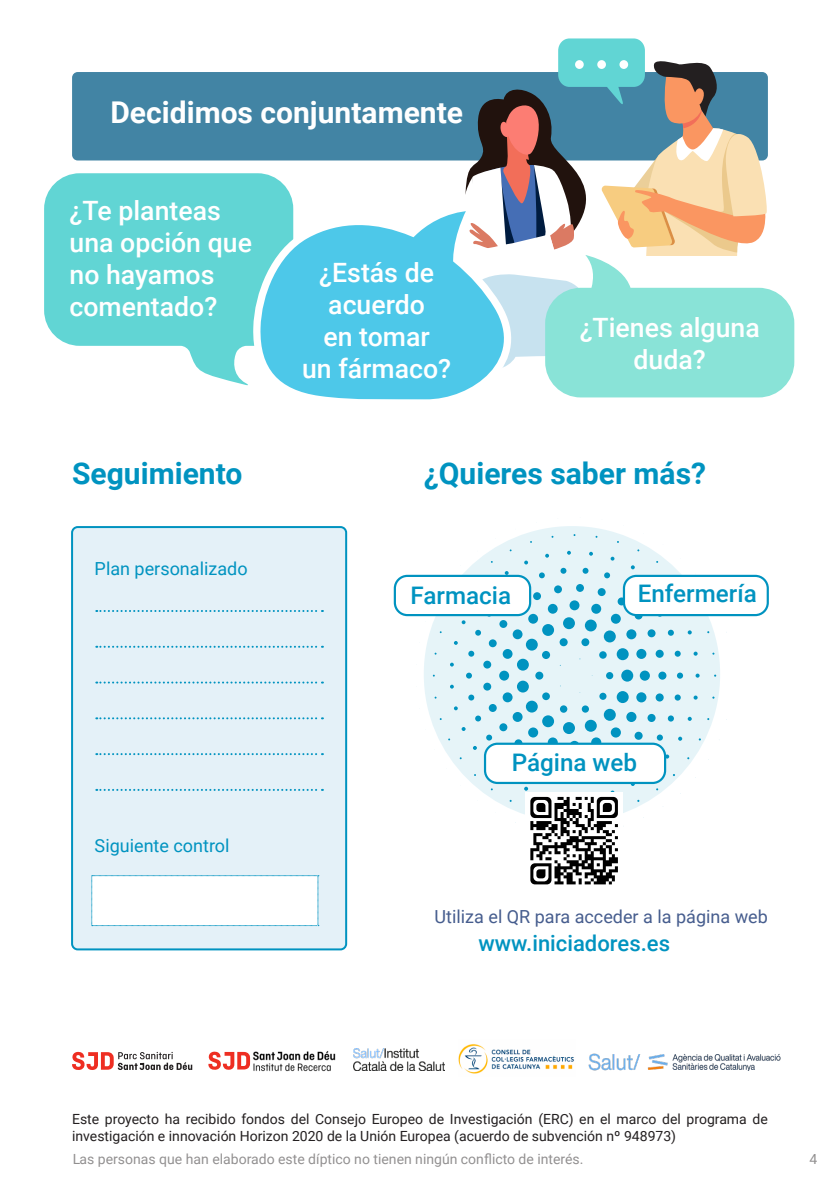
<style>
.page{position:relative;width:840px;height:1191px;background:#fff}
.page>*{position:absolute;margin:0;border:0;box-sizing:border-box;transform-origin:0 0}
.t1{font:700 30px "Roboto";color:#0093c0}
.t2{font:700 30px "Roboto";color:#fff}
.t3{font:500 26.6px/32px "Roboto";color:#fff;text-align:center}
.t4{font:500 24.2px "Roboto";color:#0093c0}
.t5{font:500 22px "Roboto";color:#0093c0}
.t6{font:18px "Roboto";color:#465d8e}
.t7{font:18px "Roboto";color:#0093c0}
.t8{font:14px/16.8px "Roboto";color:#231f20}
</style>
<div class="page">
<div style="left:72px;top:72px;width:695px;height:88px;background:#4284a4;border-radius:6px"></div>
<div style="left:558px;top:38px;width:86px;height:49px;background:#61d5d4;border-radius:12px"></div>
<svg style="left:44px;top:173px;width:249px;height:213px;fill:#61d5d4"></svg>
<svg style="left:255px;top:206px;width:202px;height:194px;background:#69d1eb"></svg>
<div style="left:72px;top:527px;width:274px;height:422px;background:#e4f1f8;border-radius:6px"></div>
<div style="left:71px;top:526px;width:276px;height:424px;border:2px solid #0093c0;border-radius:6px"></div>
<svg style="left:96px;top:646px;width:227px;height:2px"></svg>
<svg style="left:96px;top:681px;width:227px;height:2px"></svg>
<svg style="left:96px;top:717px;width:227px;height:2px"></svg>
<svg style="left:96px;top:753px;width:227px;height:2px"></svg>
<svg style="left:96px;top:789px;width:227px;height:2px"></svg>
<svg style="left:91px;top:875px;width:228px;height:51px;background:#f6fbfc"></svg>
<svg style="left:96px;top:610px;width:227px;height:2px"></svg>
<svg style="left:419px;top:521px;width:305px;height:305px;background:#e4f3f7"></svg>
<svg style="left:605px;top:672px;width:8px;height:7px"></svg>
<div style="left:599px;top:692px;width:7px;height:8px;background:#0093c0;border-radius:50%"></div>
<svg style="left:581px;top:705px;width:7px;height:7px"></svg>
<div style="left:559px;top:705px;width:8px;height:7px;background:#0093c0;border-radius:50%"></div>
<div style="left:542px;top:692px;width:7px;height:8px;background:#0093c0;border-radius:50%"></div>
<div style="left:535px;top:671px;width:8px;height:8px;background:#0093c0;border-radius:50%"></div>
<svg style="left:541px;top:651px;width:8px;height:8px"></svg>
<div style="left:559px;top:638px;width:8px;height:8px;background:#0093c0;border-radius:50%"></div>
<div style="left:581px;top:638px;width:8px;height:8px;background:#0093c0;border-radius:50%"></div>
<div style="left:599px;top:651px;width:7px;height:7px;background:#0093c0;border-radius:50%"></div>
<div style="left:621px;top:669px;width:12px;height:12px;background:#0093c0;border-radius:50%"></div>
<div style="left:616px;top:691px;width:12px;height:12px;background:#0093c0;border-radius:50%"></div>
<div style="left:603px;top:709px;width:12px;height:12px;background:#0093c0;border-radius:50%"></div>
<div style="left:584px;top:720px;width:12px;height:11px;background:#0093c0;border-radius:50%"></div>
<div style="left:562px;top:722px;width:12px;height:12px;background:#0093c0;border-radius:50%"></div>
<div style="left:542px;top:715px;width:11px;height:12px;background:#0093c0;border-radius:50%"></div>
<div style="left:525px;top:700px;width:12px;height:12px;background:#0093c0;border-radius:50%"></div>
<div style="left:516px;top:680px;width:12px;height:12px;background:#0093c0;border-radius:50%"></div>
<div style="left:516px;top:658px;width:12px;height:12px;background:#0093c0;border-radius:50%"></div>
<div style="left:525px;top:638px;width:12px;height:12px;background:#0093c0;border-radius:50%"></div>
<div style="left:542px;top:624px;width:11px;height:12px;background:#0093c0;border-radius:50%"></div>
<svg style="left:562px;top:617px;width:12px;height:12px"></svg>
<div style="left:584px;top:619px;width:12px;height:12px;background:#0093c0;border-radius:50%"></div>
<div style="left:603px;top:630px;width:12px;height:12px;background:#0093c0;border-radius:50%"></div>
<div style="left:616px;top:648px;width:12px;height:12px;background:#0093c0;border-radius:50%"></div>
<div style="left:639px;top:670px;width:10px;height:10px;background:#0093c0;border-radius:50%"></div>
<div style="left:636px;top:692px;width:10px;height:10px;background:#0093c0;border-radius:50%"></div>
<div style="left:626px;top:712px;width:10px;height:10px;background:#0093c0;border-radius:50%"></div>
<div style="left:610px;top:727px;width:10px;height:10px;background:#0093c0;border-radius:50%"></div>
<div style="left:591px;top:737px;width:10px;height:10px;background:#0093c0;border-radius:50%"></div>
<svg style="left:547px;top:737px;width:10px;height:10px"></svg>
<div style="left:528px;top:727px;width:10px;height:10px;background:#0093c0;border-radius:50%"></div>
<div style="left:512px;top:712px;width:10px;height:10px;background:#0093c0;border-radius:50%"></div>
<div style="left:502px;top:692px;width:10px;height:10px;background:#0093c0;border-radius:50%"></div>
<div style="left:499px;top:670px;width:10px;height:10px;background:#0093c0;border-radius:50%"></div>
<div style="left:502px;top:649px;width:10px;height:10px;background:#0093c0;border-radius:50%"></div>
<div style="left:512px;top:629px;width:10px;height:10px;background:#0093c0;border-radius:50%"></div>
<div style="left:626px;top:629px;width:10px;height:10px;background:#0093c0;border-radius:50%"></div>
<div style="left:636px;top:649px;width:10px;height:10px;background:#0093c0;border-radius:50%"></div>
<div style="left:658px;top:671px;width:8px;height:8px;background:#0093c0;border-radius:50%"></div>
<div style="left:655px;top:693px;width:8px;height:8px;background:#0093c0;border-radius:50%"></div>
<div style="left:647px;top:714px;width:8px;height:8px;background:#0093c0;border-radius:50%"></div>
<div style="left:634px;top:731px;width:8px;height:9px;background:#0093c0;border-radius:50%"></div>
<div style="left:514px;top:739px;width:8px;height:8px;background:#0093c0;border-radius:50%"></div>
<div style="left:499px;top:723px;width:8px;height:8px;background:#0093c0;border-radius:50%"></div>
<div style="left:488px;top:704px;width:8px;height:8px;background:#0093c0;border-radius:50%"></div>
<div style="left:483px;top:682px;width:8px;height:8px;background:#0093c0;border-radius:50%"></div>
<div style="left:483px;top:660px;width:8px;height:8px;background:#0093c0;border-radius:50%"></div>
<div style="left:488px;top:639px;width:8px;height:8px;background:#0093c0;border-radius:50%"></div>
<div style="left:499px;top:620px;width:8px;height:8px;background:#0093c0;border-radius:50%"></div>
<div style="left:647px;top:629px;width:8px;height:8px;background:#0093c0;border-radius:50%"></div>
<div style="left:655px;top:650px;width:8px;height:8px;background:#0093c0;border-radius:50%"></div>
<svg style="left:676px;top:672px;width:6px;height:6px"></svg>
<svg style="left:674px;top:694px;width:6px;height:6px"></svg>
<svg style="left:667px;top:715px;width:6px;height:6px"></svg>
<svg style="left:656px;top:734px;width:6px;height:6px"></svg>
<svg style="left:486px;top:734px;width:6px;height:6px"></svg>
<svg style="left:475px;top:715px;width:6px;height:6px"></svg>
<svg style="left:468px;top:694px;width:6px;height:6px"></svg>
<svg style="left:466px;top:672px;width:5px;height:6px"></svg>
<svg style="left:468px;top:651px;width:6px;height:5px"></svg>
<svg style="left:475px;top:630px;width:6px;height:5px"></svg>
<svg style="left:667px;top:630px;width:6px;height:6px"></svg>
<svg style="left:674px;top:650px;width:6px;height:6px"></svg>
<svg style="left:695px;top:673px;width:4px;height:4px"></svg>
<svg style="left:693px;top:695px;width:4px;height:4px"></svg>
<svg style="left:687px;top:717px;width:4px;height:4px"></svg>
<svg style="left:677px;top:736px;width:4px;height:4px"></svg>
<svg style="left:665px;top:754px;width:3px;height:4px"></svg>
<svg style="left:472px;top:746px;width:4px;height:4px"></svg>
<svg style="left:461px;top:727px;width:4px;height:4px"></svg>
<svg style="left:453px;top:706px;width:4px;height:4px"></svg>
<svg style="left:449px;top:684px;width:4px;height:4px"></svg>
<svg style="left:449px;top:662px;width:4px;height:4px"></svg>
<svg style="left:453px;top:641px;width:4px;height:4px"></svg>
<svg style="left:687px;top:630px;width:4px;height:4px"></svg>
<svg style="left:693px;top:651px;width:4px;height:4px"></svg>
<svg style="left:457px;top:57px;width:336px;height:567px"></svg>
<div style="left:394px;top:576px;width:136px;height:39px;background:#fff;border-radius:12px"></div>
<div style="left:393px;top:575px;width:138px;height:41px;border:2px solid #0093c0;border-radius:12px"></div>
<div style="left:623px;top:576px;width:144px;height:39px;background:#fff;border-radius:12px"></div>
<div style="left:622px;top:575px;width:146px;height:41px;border:2px solid #0093c0;border-radius:12px"></div>
<div style="left:484px;top:743px;width:180px;height:40px;background:#fff;border-radius:12px"></div>
<div style="left:483px;top:742px;width:182px;height:42px;border:2px solid #0093c0;border-radius:12px"></div>
<svg style="left:533px;top:884px;width:79px;height:1px"></svg>
<svg style="left:504px;top:781px;width:120px;height:103px"></svg>
<img style="left:353px;top:1048px;width:91px;height:22px">
<svg style="left:72px;top:1051px;width:120px;height:19px"></svg>
<img style="left:250px;top:1051px;width:86px;height:21px">
<svg style="left:208px;top:1051px;width:42px;height:19px"></svg>
<img style="left:458px;top:1044px;width:116px;height:30px">
<img style="left:588px;top:1053px;width:193px;height:17px">
<p class="t2" style="left:110px;top:91px;width:354px">Decidimos conjuntamente</p>
<p class="t3" style="left:69px;top:193px;width:184px;text-align:left">¿Te planteas una opción que no hayamos comentado?</p>
<p class="t3" style="left:319px;top:256px;width:116px">¿Estás de acuerdo</p>
<p class="t3" style="left:323px;top:320px;width:108px">en tomar</p>
<p class="t3" style="left:302px;top:352px;width:150px">un fármaco?</p>
<p class="t3" style="left:579px;top:311px;width:181px">¿Tienes alguna duda?</p>
<p class="t1" style="left:72px;top:452px;width:172px">Seguimiento</p>
<p class="t7" style="left:95px;top:556px;width:154px">Plan personalizado</p>
<p class="t7" style="left:95px;top:833px;width:136px">Siguiente control</p>
<p class="t1" style="left:423px;top:452px;width:283px">¿Quieres saber más?</p>
<p class="t4" style="left:410px;top:578px;width:102px">Farmacia</p>
<p class="t4" style="left:637px;top:576px;width:120px">Enfermería</p>
<p class="t4" style="left:511px;top:745px;width:127px">Página web</p>
<p class="t6" style="left:434px;top:903px;width:334px">Utiliza el QR para acceder a la página web</p>
<p class="t5" style="left:478px;top:927px;width:193px">www.iniciadores.es</p>
<p class="t8" style="left:72px;top:1110px;width:697px">Este proyecto ha recibido fondos del Consejo Europeo de Investigación (ERC) en el marco del programa de investigación e innovación Horizon 2020 de la Unión Europea (acuerdo de subvención nº 948973)</p>
<p class="t8" style="left:72px;top:1150px;width:512px">Las personas que han elaborado este díptico no tienen ningún conflicto de interés.</p>
<p class="t8" style="left:809px;top:1150px;width:9px">4</p>
</div>
